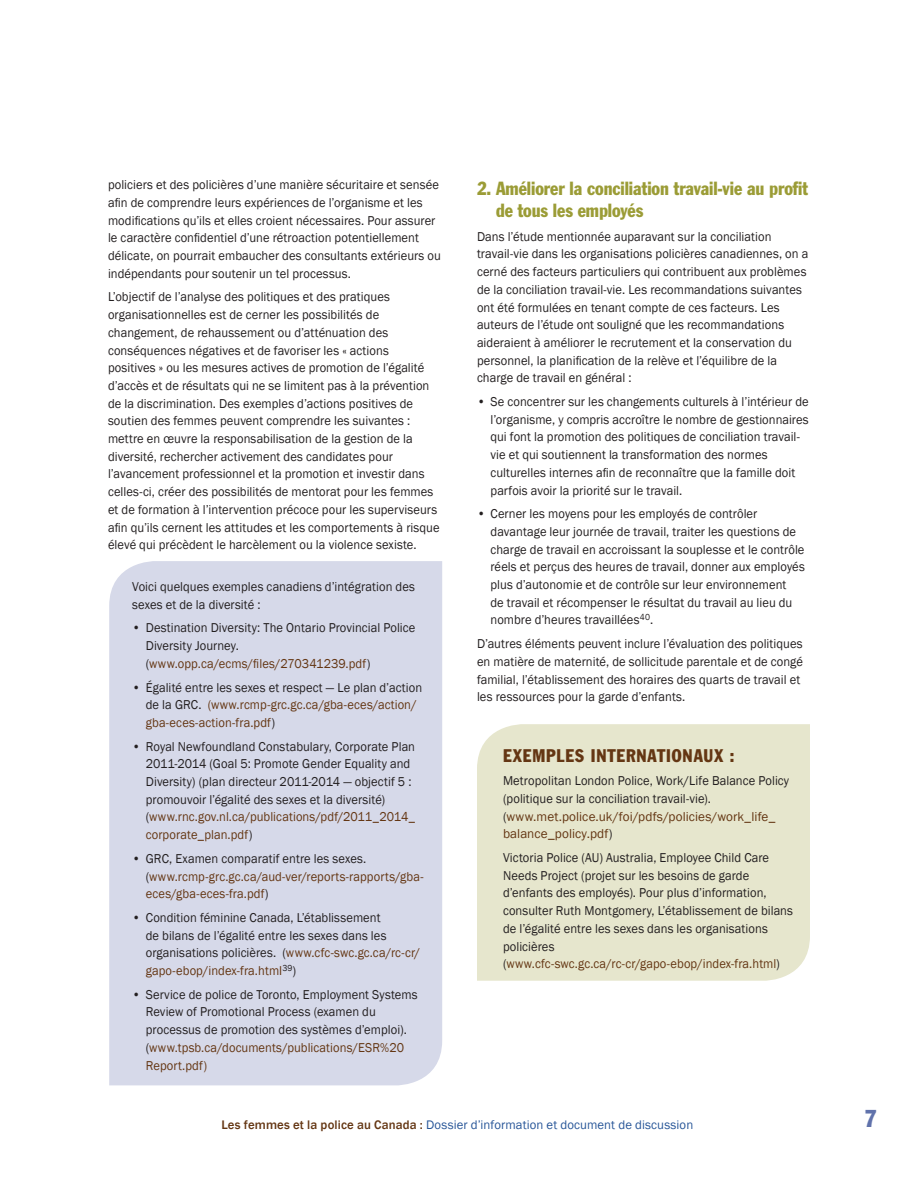
<style>
.page{position:relative;width:918px;height:1188px;background:#fff}
.page>*{position:absolute;margin:0;border:0;box-sizing:border-box;transform-origin:0 0}
.t1{font:condensed 24px "Franklin Gothic";color:#6072ab;scale:.95 1}
.Heading_2{font:condensed 18.75px/22.5px "Franklin Gothic";letter-spacing:-.005em;color:#9b9c36;scale:.95 1}
.example{font:condensed 18px "Franklin Gothic";letter-spacing:.05em;color:#643613;scale:.95 1}
.text{font:13.2px/17.7px "Franklin Gothic";letter-spacing:.005em;color:#231f20;scale:.95 1}
.bullit_text{font:13.2px/17.7px "Franklin Gothic";letter-spacing:.005em;color:#231f20;scale:.95 1}
.t2{font:13.2px/17.7px "Franklin Gothic";letter-spacing:.01em;color:#643613;scale:.95 1}
.t3{font:12.75px "Franklin Gothic";letter-spacing:.005em;color:#285698}
.s1{color:#643613}
.s2{color:#231f20}
.s3{font-weight:500;color:#643613}
</style>
<div class="page">
<div style="left:109px;top:561px;width:333px;height:524px;background:#d6d9e9"></div>
<div style="left:477px;top:724px;width:333px;height:257px;background:#e6e6cd"></div>
<p class="text" style="left:108px;top:176px;width:352px">policiers et des policières d’une manière sécuritaire et sensée afin de comprendre leurs expériences de l’organisme et les modifications qu’ils et elles croient nécessaires. Pour assurer le caractère confidentiel d’une rétroaction potentiellement délicate, on pourrait embaucher des consultants extérieurs ou indépendants pour soutenir un tel processus.</p>
<p class="text" style="left:108px;top:288px;width:351px">L’objectif de l’analyse des politiques et des pratiques organisationnelles est de cerner les possibilités de changement, de rehaussement ou d’atténuation des conséquences négatives et de favoriser les « actions positives » ou les mesures actives de promotion de l’égalité d’accès et de résultats qui ne se limitent pas à la prévention de la discrimination. Des exemples d’actions positives de soutien des femmes peuvent comprendre les suivantes : mettre en œuvre la responsabilisation de la gestion de la diversité, rechercher activement des candidates pour l’avancement professionnel et la promotion et investir dans celles-ci, créer des possibilités de mentorat pour les femmes et de formation à l’intervention précoce pour les superviseurs afin qu’ils cernent les attitudes et les comportements à risque élevé qui précèdent le harcèlement ou la violence sexiste.</p>
<p class="text" style="left:132px;top:578px;width:299px">Voici quelques exemples canadiens d’intégration des sexes et de la diversité :</p>
<p class="text" style="left:146px;top:620px;width:285px;text-indent:-13px">• Destination Diversity: The Ontario Provincial Police<br>Diversity Journey. (<span class="s1">www.opp.ca/ecms/files/270341239.pdf</span>)</p>
<p class="t2" style="left:146px;top:679px;width:292px;text-indent:-14px"><span class="s2">• Égalité entre les sexes et respect — Le plan d’action de la GRC.</span> (www.rcmp-grc.gc.ca/gba-eces/action/ gba-eces-action-fra.pdf<span class="s2">)</span></p>
<p class="text" style="left:146px;top:738px;width:285px;text-indent:-13px">• Royal Newfoundland Constabulary, Corporate Plan 2011-2014 (Goal 5: Promote Gender Equality and Diversity) (plan directeur 2011-2014 — objectif 5 : promouvoir l’égalité des sexes et la diversité) (<span class="s1">www.rnc.gov.nl.ca/publications/pdf/2011_2014_ corporate_plan.pdf</span>)</p>
<p class="t2" style="left:146px;top:850px;width:294px;text-indent:-13px"><span class="s2">• GRC, Examen comparatif entre les sexes. (</span>www.rcmp-grc.gc.ca/aud-ver/reports-rapports/gba&shy;eces/gba-eces-fra.pdf<span class="s2">)</span></p>
<p class="text" style="left:146px;top:909px;width:290px;text-indent:-14px">• Condition féminine Canada, L’établissement<br>de bilans de l’égalité entre les sexes dans les organisations policières. (<span class="s1">www.cfc-swc.gc.ca/rc-cr/ gapo-ebop/index-fra.html</span><sup>39</sup>)</p>
<p class="text" style="left:146px;top:986px;width:288px;text-indent:-13px">• Service de police de Toronto, Employment Systems Review of Promotional Process (examen du processus de promotion des systèmes d’emploi). (<span class="s1">www.tpsb.ca/documents/publications/ESR%20<br>Report.pdf)</span></p>
<p class="Heading_2" style="left:496px;top:176px;width:330px;text-indent:-19px">2. Améliorer la conciliation travail-vie au profit de tous les employés</p>
<p class="text" style="left:477px;top:228px;width:350px">Dans l’étude mentionnée auparavant sur la conciliation travail-vie dans les organisations policières canadiennes, on a cerné des facteurs particuliers qui contribuent aux problèmes de la conciliation travail-vie. Les recommandations suivantes ont été formulées en tenant compte de ces facteurs. Les auteurs de l’étude ont souligné que les recommandations aideraient à améliorer le recrutement et la conservation du personnel, la planification de la relève et l’équilibre de la charge de travail en général :</p>
<p class="bullit_text" style="left:490px;top:393px;width:337px;text-indent:-14px">• Se concentrer sur les changements culturels à l’intérieur de l’organisme, y compris accroître le nombre de gestionnaires qui font la promotion des politiques de conciliation travail&shy;vie et qui soutiennent la transformation des normes culturelles internes afin de reconnaître que la famille doit parfois avoir la priorité sur le travail.</p>
<p class="bullit_text" style="left:490px;top:505px;width:333px;text-indent:-14px">• Cerner les moyens pour les employés de contrôler davantage leur journée de travail, traiter les questions de charge de travail en accroissant la souplesse et le contrôle réels et perçus des heures de travail, donner aux employés plus d’autonomie et de contrôle sur leur environnement<br>de travail et récompenser le résultat du travail au lieu du nombre d’heures travaillées<sup>40</sup>.</p>
<p class="text" style="left:477px;top:635px;width:345px">D’autres éléments peuvent inclure l’évaluation des politiques en matière de maternité, de sollicitude parentale et de congé familial, l’établissement des horaires des quarts de travail et les ressources pour la garde d’enfants.</p>
<p class="example" style="left:503px;top:744px;width:245px">EXEMPLES INTERNATIONAUX :</p>
<p class="text" style="left:503px;top:772px;width:303px">Metropolitan London Police, Work/Life Balance Policy (politique sur la conciliation travail-vie). (<span class="s1">www.met.police.uk/foi/pdfs/policies/work_life_ balance_policy.pdf</span>)</p>
<p class="text" style="left:503px;top:849px;width:307px">Victoria Police (AU) Australia, Employee Child Care Needs Project (projet sur les besoins de garde d’enfants des employés). Pour plus d’information, consulter Ruth Montgomery, L’établissement de bilans de l’égalité entre les sexes dans les organisations policières (<span class="s1">www.cfc-swc.gc.ca/rc-cr/gapo-ebop/index-fra.html</span>)</p>
<p class="t3" style="left:221px;top:1116px;width:473px"><span class="s3">Les femmes et la police au Canada :</span> Dossier d’information et document de discussion</p>
<h1 class="t1" style="left:865px;top:1104px;width:14px">7</h1>
</div>
